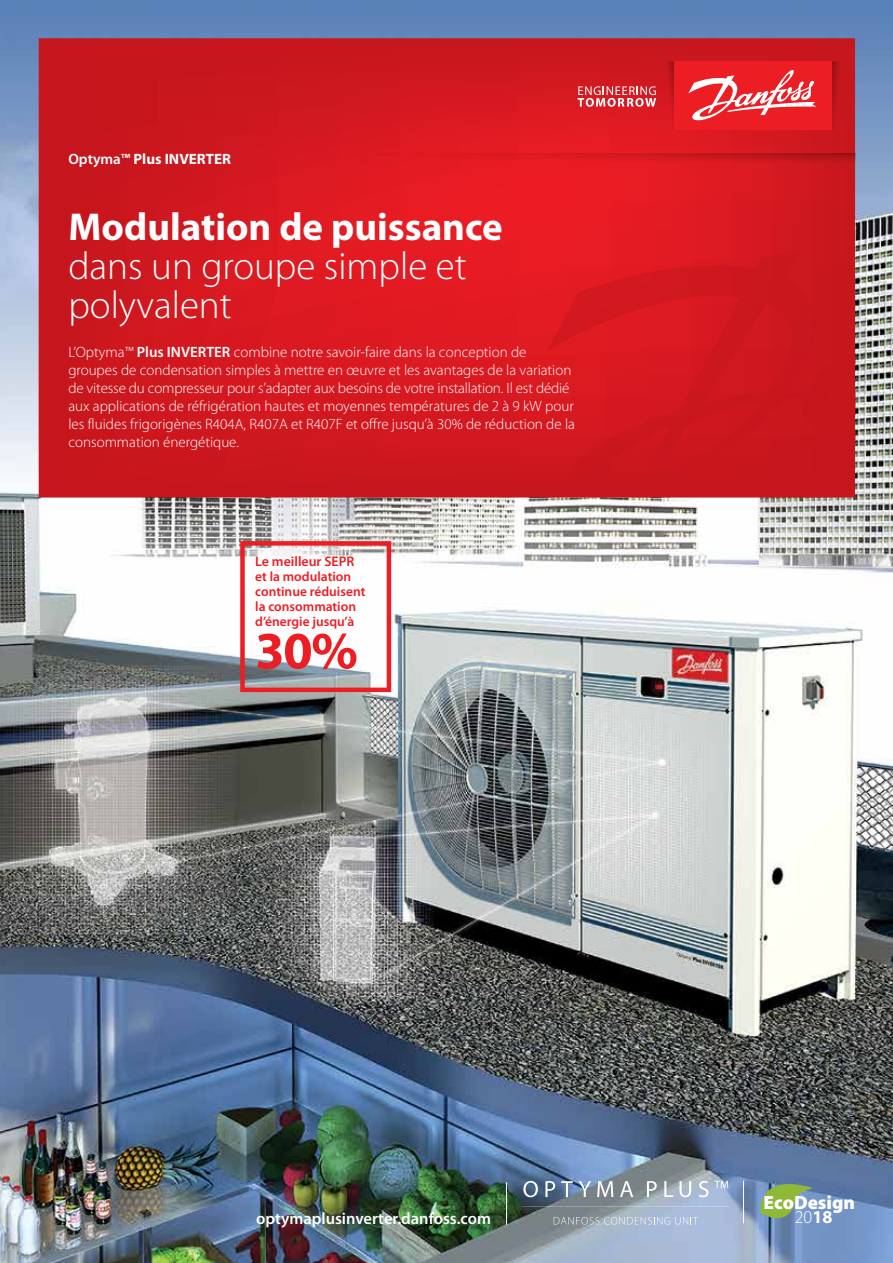
<style>
.page{position:relative;width:893px;height:1263px;background:#fff}
.page>*{position:absolute;margin:0;border:0;box-sizing:border-box;transform-origin:0 0}
.t1{font:700 52.95px "Myriad Pro";color:#ed1d24}
.t2{font:300 39px/39px "Myriad Pro";color:#fff}
.t3{font:700 39px "Myriad Pro";color:#fff}
.t4{font:900 19.2px "Myriad Pro";color:#fff}
.t5{font:300 18px "Myriad Pro";color:#fff}
.t6{font:600 16.5px "Myriad Pro";color:#fff}
.t7{font:300 15px/18px "Myriad Pro";color:#fff}
.t8{font:700 15px "Myriad Pro";color:#fff}
.t9{font:600 13.8px "Myriad Pro";color:#ed1d24}
.t10{font:600 13.5px/15px "Myriad Pro";color:#ed1d24}
.s1{font-weight:600}
.s2{font-weight:700}
</style>
<div class="page">
<img style="left:0;top:0;width:893px;height:1263px">
<svg style="left:39px;top:38px;width:816px;height:459px;background:#d3181f"></svg>
<svg style="left:547px;top:230px;width:308px;height:267px;background:#d0171e"></svg>
<div style="left:240px;top:541px;width:151px;height:151px;border:4px solid #ed1d24"></div>
<svg style="left:523px;top:1181px;width:15px;height:16px"></svg>
<svg style="left:545px;top:1181px;width:10px;height:16px"></svg>
<svg style="left:561px;top:1181px;width:12px;height:16px"></svg>
<svg style="left:579px;top:1181px;width:12px;height:16px"></svg>
<svg style="left:597px;top:1181px;width:16px;height:16px"></svg>
<svg style="left:620px;top:1181px;width:13px;height:16px"></svg>
<svg style="left:647px;top:1181px;width:10px;height:16px"></svg>
<svg style="left:664px;top:1181px;width:9px;height:16px"></svg>
<svg style="left:679px;top:1181px;width:12px;height:16px"></svg>
<svg style="left:699px;top:1181px;width:9px;height:16px"></svg>
<svg style="left:714px;top:1181px;width:14px;height:7px"></svg>
<svg style="left:554px;top:1217px;width:144px;height:7px"></svg>
<hr style="left:506px;top:1182px;width:1px;height:43px;background:#fff">
<hr style="left:743px;top:1181px;width:1px;height:42px;background:#fff">
<svg style="left:760px;top:1184px;width:54px;height:40px;background:#7fa47d"></svg>
<svg style="left:832px;top:61px;width:13px;height:69px"></svg>
<svg style="left:662px;top:61px;width:12px;height:69px"></svg>
<svg style="left:358px;top:153px;width:497px;height:13px;background:#d61920"></svg>
<div style="left:674px;top:61px;width:158px;height:69px;background:#ed1d24"></div>
<svg style="left:577px;top:86px;width:79px;height:21px;background:#e3666b"></svg>
<svg style="left:688px;top:70px;width:128px;height:51px"></svg>
<p class="t8" style="left:68px;top:149px;width:164px"><span class="s1">Optyma™</span> Plus INVERTER</p>
<h2 class="t3" style="left:68px;top:201px;width:436px">Modulation de puissance</h2>
<h2 class="t2" style="left:68px;top:247px;width:400px">dans un groupe simple et polyvalent</h2>
<p class="t7" style="left:68px;top:343px;width:508px">L’Optyma™ <span class="s1">Plus INVERTER</span> combine notre savoir-faire dans la conception de groupes de condensation simples à mettre en œuvre et les avantages de la variation de vitesse du compresseur pour s’adapter aux besoins de votre installation. Il est dédié aux applications de réfrigération hautes et moyennes températures de 2 à 9 kW pour les fluides frigorigènes R404A, R407A et R407F et offre jusqu’à 30% de réduction de la consommation énergétique.</p>
<p class="t9" style="left:255px;top:554px;width:101px">Le meilleur SEPR</p>
<p class="t10" style="left:255px;top:570px;width:112px">et la modulation continue réduisent la consommation d’énergie jusqu’à</p>
<h1 class="t1" style="left:255px;top:616px;width:104px">30%</h1>
<p class="t4" style="left:764px;top:1192px;width:93px">EcoDesign</p>
<p class="t6" style="left:256px;top:1210px;width:236px">optymaplusinverter.danfoss.com</p>
<p class="t5" style="left:795px;top:1207px;width:39px">20<span class="s2">18</span></p>
</div>
